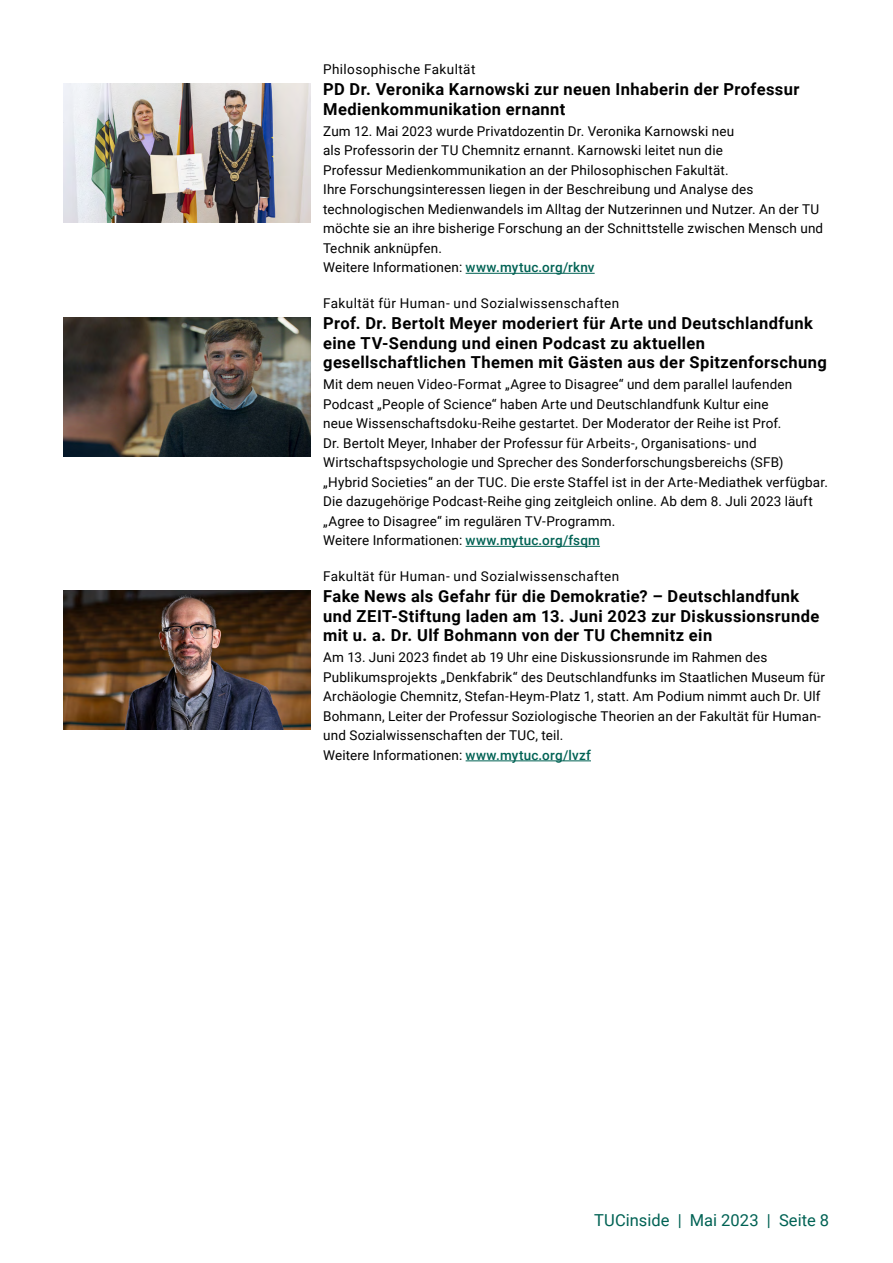
<style>
.page{position:relative;width:893px;height:1263px;background:#fff}
.page>*{position:absolute;margin:0;border:0;box-sizing:border-box;transform-origin:0 0}
.H3__Haupt-__Überschr{font:700 16.5px/19.5px "Roboto";letter-spacing:.025em;color:#000}
.t1{font:16.5px "Roboto";color:#006254}
.Fließtext_deutsch{font:13.5px/19.5px "Roboto";letter-spacing:.01em;color:#000}
.H2_Rubrik__Fakultät{font:13.5px "Roboto";letter-spacing:.03em;color:#000}
.s1{font-weight:500;color:#006254}
</style>
<div class="page">
<hr style="left:466px;top:546px;width:134px;height:1px;background:#006254">
<hr style="left:466px;top:760px;width:125px;height:1px;background:#006254">
<hr style="left:466px;top:273px;width:129px;height:1px;background:#006254">
<img style="left:64px;top:317px;width:246px;height:139px">
<img style="left:64px;top:591px;width:246px;height:138px">
<img style="left:64px;top:83px;width:246px;height:139px">
<h2 class="H2_Rubrik__Fakultät" style="left:323px;top:60px;width:154px">Philosophische Fakultät</h2>
<h3 class="H3__Haupt-__Überschr" style="left:323px;top:79px;width:478px">PD Dr. Veronika Karnowski zur neuen Inhaberin der Professur<br>Medienkommunikation ernannt</h3>
<p class="Fließtext_deutsch" style="left:323px;top:121px;width:502px">Zum 12. Mai 2023 wurde Privatdozentin Dr. Veronika Karnowski neu<br>als Professorin der TU Chemnitz ernannt. Karnowski leitet nun die<br>Professur Medienkommunikation an der Philosophischen Fakultät.<br>Ihre Forschungsinteressen liegen in der Beschreibung und Analyse des technologischen Medienwandels im Alltag der Nutzerinnen und Nutzer. An der TU möchte sie an ihre bisherige Forschung an der Schnittstelle zwischen Mensch und Technik anknüpfen.</p>
<p class="Fließtext_deutsch" style="left:323px;top:257px;width:273px">Weitere Informationen: <span class="s1">www.mytuc.org/rknv</span></p>
<h2 class="H2_Rubrik__Fakultät" style="left:323px;top:294px;width:298px">Fakultät für Human- und Sozialwissenschaften</h2>
<h3 class="H3__Haupt-__Überschr" style="left:323px;top:313px;width:505px">Prof. Dr. Bertolt Meyer moderiert für Arte und Deutschlandfunk eine TV-Sendung und einen Podcast zu aktuellen gesellschaftlichen Themen mit Gästen aus der Spitzenforschung</h3>
<p class="Fließtext_deutsch" style="left:323px;top:374px;width:506px">Mit dem neuen Video-Format „Agree to Disagree“ und dem parallel laufenden Podcast „People of Science“ haben Arte und Deutschlandfunk Kultur eine<br>neue Wissenschaftsdoku-Reihe gestartet. Der Moderator der Reihe ist Prof.<br>Dr. Bertolt Meyer, Inhaber der Professur für Arbeits-, Organisations- und Wirtschaftspsychologie und Sprecher des Sonderforschungsbereichs (SFB) „Hybrid Societies“ an der TUC. Die erste Staffel ist in der Arte-Mediathek verfügbar.<br>Die dazugehörige Podcast-Reihe ging zeitgleich online. Ab dem 8. Juli 2023 läuft „Agree to Disagree“ im regulären TV-Programm.</p>
<p class="Fließtext_deutsch" style="left:323px;top:530px;width:278px">Weitere Informationen: <span class="s1">www.mytuc.org/fsqm</span></p>
<h2 class="H2_Rubrik__Fakultät" style="left:323px;top:567px;width:298px">Fakultät für Human- und Sozialwissenschaften</h2>
<h3 class="H3__Haupt-__Überschr" style="left:323px;top:586px;width:498px">Fake News als Gefahr für die Demokratie? – Deutschlandfunk und ZEIT-Stiftung laden am 13. Juni 2023 zur Diskussionsrunde mit u. a. Dr. Ulf Bohmann von der TU Chemnitz ein</h3>
<p class="Fließtext_deutsch" style="left:323px;top:647px;width:503px">Am 13. Juni 2023 findet ab 19 Uhr eine Diskussionsrunde im Rahmen des Publikumsprojekts „Denkfabrik“ des Deutschlandfunks im Staatlichen Museum für Archäologie Chemnitz, Stefan-Heym-Platz 1, statt. Am Podium nimmt auch Dr. Ulf Bohmann, Leiter der Professur Soziologische Theorien an der Fakultät für Human&shy;und Sozialwissenschaften der TUC, teil.</p>
<p class="Fließtext_deutsch" style="left:323px;top:745px;width:269px">Weitere Informationen: <span class="s1">www.mytuc.org/lvzf</span></p>
<p class="t1" style="left:594px;top:1209px;width:237px">TUCinside | Mai 2023 | Seite 8</p>
</div>
